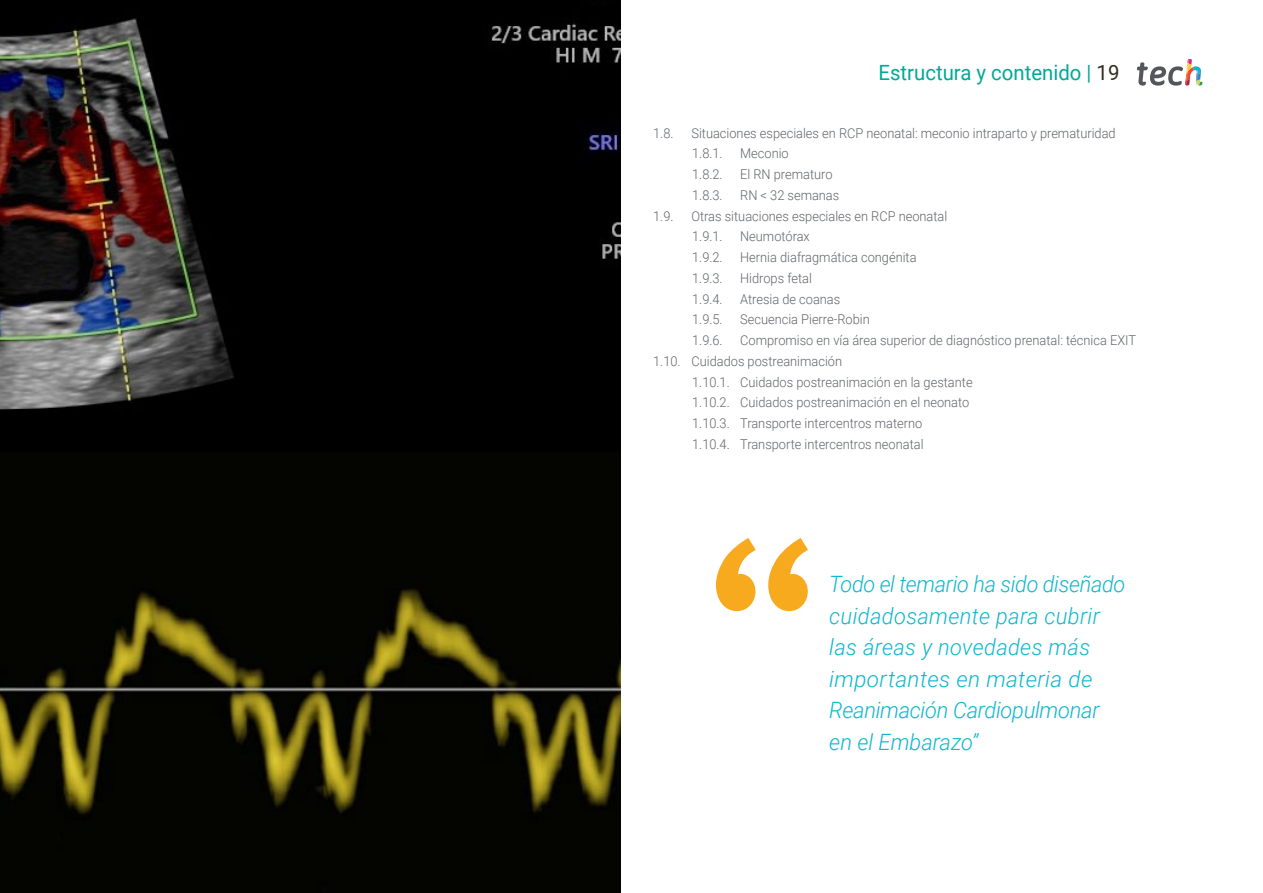
<style>
.page{position:relative;width:1263px;height:893px;background:#fff}
.page>*{position:absolute;margin:0;border:0;box-sizing:border-box;transform-origin:0 0}
.t1{font:italic 300 22.5px/31.5px "Roboto";letter-spacing:.005em;color:#0fb6cf;scale:.96 1}
.t2{font:21px "Roboto";color:#00a996}
.t3{font:300 13.5px/20.7px "Roboto";color:#61646a;scale:.95 1}
.s1{color:#312e20}
</style>
<div class="page">
<img style="left:0;top:0;width:621px;height:893px">
<svg style="left:716px;top:538px;width:92px;height:73px"></svg>
<svg style="left:1137px;top:59px;width:65px;height:27px"></svg>
<h2 class="t2" style="left:878px;top:57px;width:242px">Estructura y contenido | <span class="s1">19</span></h2>
<p class="t3" style="left:653px;top:122px;width:23px">1.8.</p>
<p class="t3" style="left:691px;top:122px;width:448px">Situaciones especiales en RCP neonatal: meconio intraparto y prematuridad<br>1.8.1.</p>
<p class="t3" style="left:740px;top:143px;width:53px">Meconio</p>
<p class="t3" style="left:692px;top:164px;width:34px">1.8.2.</p>
<p class="t3" style="left:740px;top:164px;width:99px">El RN prematuro</p>
<p class="t3" style="left:692px;top:184px;width:34px">1.8.3.</p>
<p class="t3" style="left:740px;top:184px;width:106px">RN &lt; 32 semanas</p>
<p class="t3" style="left:653px;top:205px;width:23px">1.9.</p>
<p class="t3" style="left:691px;top:205px;width:271px">Otras situaciones especiales en RCP neonatal<br>1.9.1.</p>
<p class="t3" style="left:740px;top:226px;width:75px">Neumotórax</p>
<p class="t3" style="left:692px;top:247px;width:34px">1.9.2.</p>
<p class="t3" style="left:740px;top:247px;width:187px">Hernia diafragmática congénita</p>
<p class="t3" style="left:692px;top:267px;width:34px">1.9.3.</p>
<p class="t3" style="left:740px;top:267px;width:77px">Hidrops fetal</p>
<p class="t3" style="left:692px;top:288px;width:34px">1.9.4.</p>
<p class="t3" style="left:740px;top:288px;width:107px">Atresia de coanas</p>
<p class="t3" style="left:692px;top:309px;width:34px">1.9.5.</p>
<p class="t3" style="left:740px;top:309px;width:138px">Secuencia Pierre-Robin</p>
<p class="t3" style="left:692px;top:330px;width:34px">1.9.6.</p>
<p class="t3" style="left:740px;top:330px;width:418px">Compromiso en vía área superior de diagnóstico prenatal: técnica EXIT</p>
<p class="t3" style="left:653px;top:350px;width:200px">1.10. Cuidados postreanimación</p>
<p class="t3" style="left:692px;top:371px;width:297px">1.10.1. Cuidados postreanimación en la gestante</p>
<p class="t3" style="left:692px;top:392px;width:293px">1.10.2. Cuidados postreanimación en el neonato</p>
<p class="t3" style="left:692px;top:413px;width:244px">1.10.3. Transporte intercentros materno</p>
<p class="t3" style="left:692px;top:433px;width:245px">1.10.4. Transporte intercentros neonatal</p>
<h1 class="t1" style="left:829px;top:568px;width:310px">Todo el temario ha sido diseñado cuidadosamente para cubrir las áreas y novedades más importantes en materia de<br>Reanimación Cardiopulmonar en el Embarazo”</h1>
</div>
